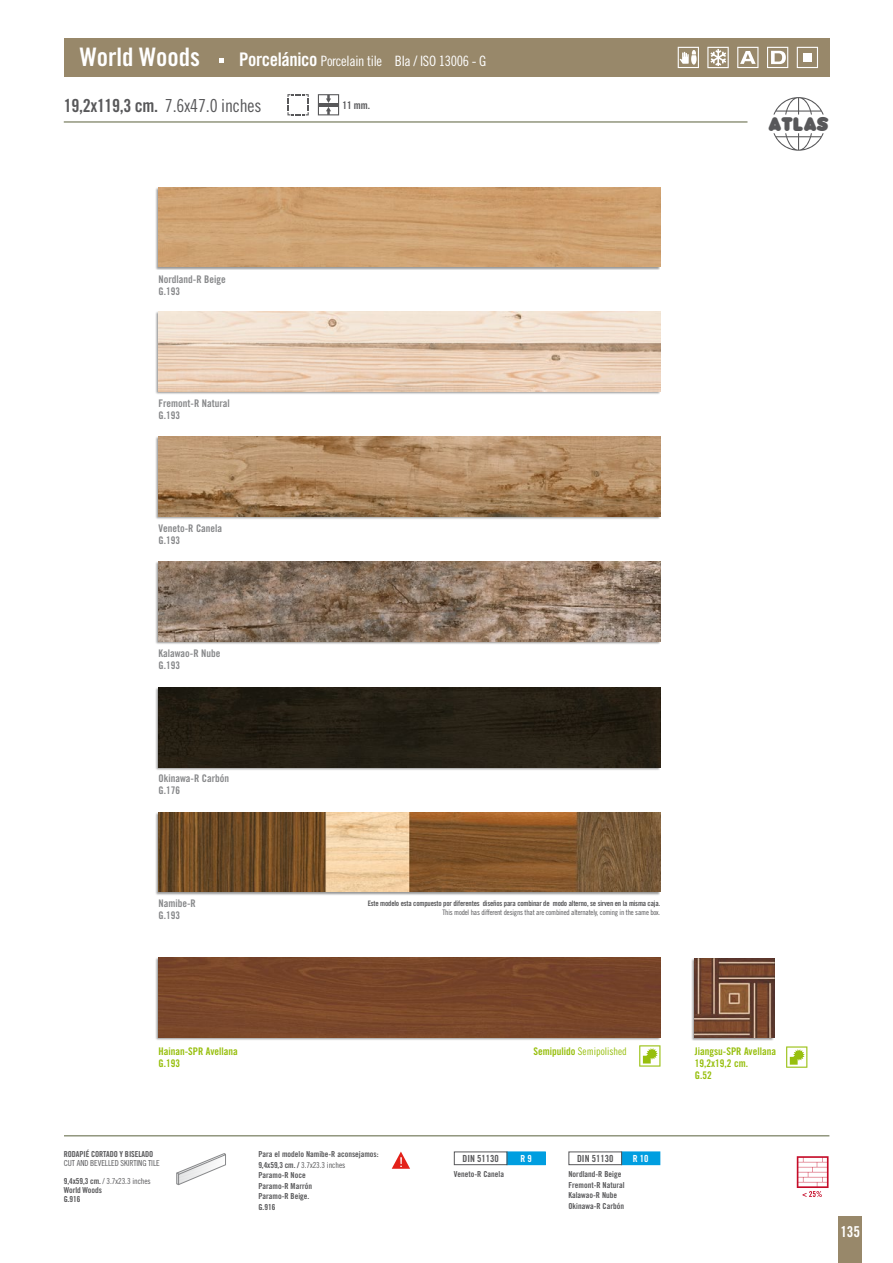
<style>
.page{position:relative;width:893px;height:1263px;background:#fff}
.page>*{position:absolute;margin:0;border:0;box-sizing:border-box;transform-origin:0 0}
.t1{font:25.5px "Trade Gothic Bold Cond Twenty";color:#fff}
.t2{font:18px "Trade Gothic Cond Eighteen";letter-spacing:-.01em;color:#58585a}
.t3{font:18px "Franks";color:#58585a}
.t4{font:15px "Trade Gothic Bold Cond Twenty";color:#fff}
.t5{font:14.25px "Trade Gothic Cond Eighteen";letter-spacing:-.02em;color:#fff}
.t6{font:500 13.5px "DIN";color:#fff}
.t7{font:10.5px/12px "Trade Gothic Bold Cond Twenty";color:#87888a}
.t8{font:10.5px/12px "Trade Gothic Bold Cond Twenty";color:#97bf0d}
.t9{font:10.5px "Trade Gothic Cond Eighteen";color:#97bf0d}
.t10{font:10.5px "Trade Gothic Bold Cond Twenty";color:#58585a}
.t11{font:9.75px "Trade Gothic Bold Cond Twenty";color:#58585a}
.t12{font:9.75px "Trade Gothic Bold Cond Twenty";color:#fff}
.t13{font:8.25px/10.5px "Trade Gothic Bold Cond Twenty";color:#58585a}
.t14{font:8.25px/18px "Trade Gothic Cond Eighteen";letter-spacing:-.01em;color:#58585a}
.t15{font:7.5px "Trade Gothic Bold Cond Twenty";letter-spacing:-.025em;color:#58585a}
.t16{font:7.5px "Trade Gothic Cond Eighteen";letter-spacing:-.025em;color:#58585a}
.s1{font-family:"Trade Gothic Bold Cond Twenty";font-size:18.75px}
.s2{font-family:"Trade Gothic Bold Cond Twenty"}
</style>
<div class="page">
<svg style="left:177px;top:1153px;width:49px;height:32px"></svg>
<svg style="left:392px;top:1151px;width:18px;height:18px"></svg>
<div style="left:155px;top:187px;width:505px;height:83px;background:#000;opacity:.4"></div>
<img style="left:158px;top:187px;width:502px;height:80px">
<div style="left:155px;top:312px;width:505px;height:83px;background:#000;opacity:.4"></div>
<img style="left:158px;top:312px;width:502px;height:79px">
<div style="left:155px;top:436px;width:505px;height:84px;background:#000;opacity:.4"></div>
<img style="left:158px;top:437px;width:502px;height:79px">
<div style="left:155px;top:561px;width:505px;height:83px;background:#000;opacity:.4"></div>
<img style="left:158px;top:562px;width:502px;height:79px">
<div style="left:155px;top:957px;width:505px;height:83px;background:#000;opacity:.4"></div>
<img style="left:158px;top:958px;width:502px;height:79px">
<div style="left:691px;top:958px;width:83px;height:83px;background:#000;opacity:.4"></div>
<img style="left:695px;top:958px;width:79px;height:79px">
<div style="left:155px;top:687px;width:505px;height:83px;background:#000;opacity:.4"></div>
<img style="left:158px;top:687px;width:502px;height:80px">
<div style="left:155px;top:812px;width:505px;height:83px;background:#000;opacity:.4"></div>
<img style="left:158px;top:812px;width:502px;height:80px">
<svg style="left:639px;top:1045px;width:21px;height:21px"></svg>
<svg style="left:786px;top:1046px;width:21px;height:22px"></svg>
<div style="left:64px;top:38px;width:765px;height:39px;background:#98886a"></div>
<svg style="left:219px;top:58px;width:5px;height:5px"></svg>
<svg style="left:678px;top:47px;width:21px;height:21px"></svg>
<svg style="left:737px;top:47px;width:21px;height:21px"></svg>
<svg style="left:767px;top:47px;width:21px;height:21px"></svg>
<svg style="left:797px;top:47px;width:21px;height:21px"></svg>
<div style="left:803px;top:53px;width:9px;height:9px;background:#fff"></div>
<svg style="left:707px;top:47px;width:22px;height:21px"></svg>
<svg style="left:318px;top:94px;width:21px;height:21px"></svg>
<svg style="left:287px;top:94px;width:22px;height:21px"></svg>
<hr style="left:64px;top:1135px;width:765px;height:1px;background:#5a613c">
<svg style="left:797px;top:1156px;width:31px;height:41px"></svg>
<div style="left:838px;top:1216px;width:24px;height:47px;background:#98886a"></div>
<hr style="left:64px;top:122px;width:683px;height:1px;background:#5a613c">
<svg style="left:773px;top:97px;width:51px;height:18px"></svg>
<svg style="left:773px;top:133px;width:51px;height:18px"></svg>
<div style="left:507px;top:1152px;width:38px;height:13px;background:#009ee0"></div>
<div style="left:507px;top:1151px;width:39px;height:14px;border:1px solid #009ee0"></div>
<div style="left:454px;top:1151px;width:53px;height:14px;border:1px solid #58585a"></div>
<div style="left:622px;top:1152px;width:38px;height:13px;background:#009ee0"></div>
<div style="left:621px;top:1151px;width:39px;height:14px;border:1px solid #009ee0"></div>
<div style="left:568px;top:1151px;width:54px;height:14px;border:1px solid #58585a"></div>
<h1 class="t1" style="left:80px;top:42px;width:122px">World Woods</h1>
<h3 class="t5" style="left:239px;top:53px;width:249px"><span class="s1">Porcelánico</span> Porcelain tile BIa / ISO 13006 - G</h3>
<h2 class="t2" style="left:64px;top:95px;width:199px"><span class="s2">19,2x119,3 cm.</span> 7.6x47.0 inches</h2>
<p class="t10" style="left:342px;top:99px;width:29px">11 mm.</p>
<h2 class="t3" style="left:768px;top:116px;width:62px">ATLAS</h2>
<p class="t7" style="left:158px;top:273px;width:69px">Nordland-R Beige<br>G.193</p>
<p class="t7" style="left:158px;top:398px;width:73px">Fremont-R Natural<br>G.193</p>
<p class="t7" style="left:158px;top:522px;width:65px">Veneto-R Canela<br>G.193</p>
<p class="t7" style="left:158px;top:647px;width:64px">Kalawao-R Nube<br>G.193</p>
<p class="t7" style="left:158px;top:772px;width:72px">Okinawa-R Carbón<br>G.176</p>
<p class="t7" style="left:158px;top:897px;width:39px">Namibe-R<br>G.193</p>
<p class="t15" style="left:368px;top:899px;width:294px">Este modelo esta compuesto por diferentes diseños para combinar de modo alterno, se sirven en la misma caja.</p>
<p class="t16" style="left:442px;top:908px;width:219px">This model has different designs that are combined alternately, coming in the same box.</p>
<p class="t8" style="left:158px;top:1045px;width:81px">Hainan-SPR Avellana<br>G.193</p>
<p class="t8" style="left:695px;top:1045px;width:83px">Jiangsu-SPR Avellana<br>19,2x19,2 cm.<br>G.52</p>
<p class="t9" style="left:533px;top:1045px;width:95px"><span class="s2">Semipulido</span> Semipolished</p>
<p class="t13" style="left:64px;top:1149px;width:91px">RODAPIÉ CORTADO Y BISELADO</p>
<p class="t14" style="left:64px;top:1154px;width:97px">CUT AND BEVELLED SKIRTING TILE<br><span class="s2">9,4x59,3 cm.</span> / 3.7x23.3 inches</p>
<p class="t13" style="left:64px;top:1186px;width:40px;line-height:9px">World Woods<br>G.916</p>
<p class="t13" style="left:258px;top:1149px;width:122px">Para el modelo Namibe-R aconsejamos:</p>
<p class="t14" style="left:258px;top:1156px;width:88px"><span class="s2">9,4x59,3 cm. /</span> 3.7x23.3 inches</p>
<p class="t13" style="left:258px;top:1170px;width:55px">Paramo-R Noce<br>Paramo-R Marrón<br>Paramo-R Beige.<br>G.916</p>
<p class="t13" style="left:454px;top:1169px;width:52px">Veneto-R Canela</p>
<p class="t13" style="left:568px;top:1169px;width:58px">Nordland-R Beige<br>Fremont-R Natural<br>Kalawao-R Nube<br>Okinawa-R Carbón</p>
<p class="t11" style="left:462px;top:1152px;width:38px">DIN 51130</p>
<p class="t12" style="left:518px;top:1152px;width:17px">R 10</p>
<p class="t12" style="left:520px;top:1152px;width:13px">R 9</p>
<p class="t11" style="left:577px;top:1152px;width:38px">DIN 51130</p>
<p class="t12" style="left:633px;top:1152px;width:17px">R 10</p>
<h3 class="t6" style="left:399px;top:1157px;width:6px">!</h3>
<h3 class="t4" style="left:840px;top:1222px;width:21px">135</h3>
</div>
